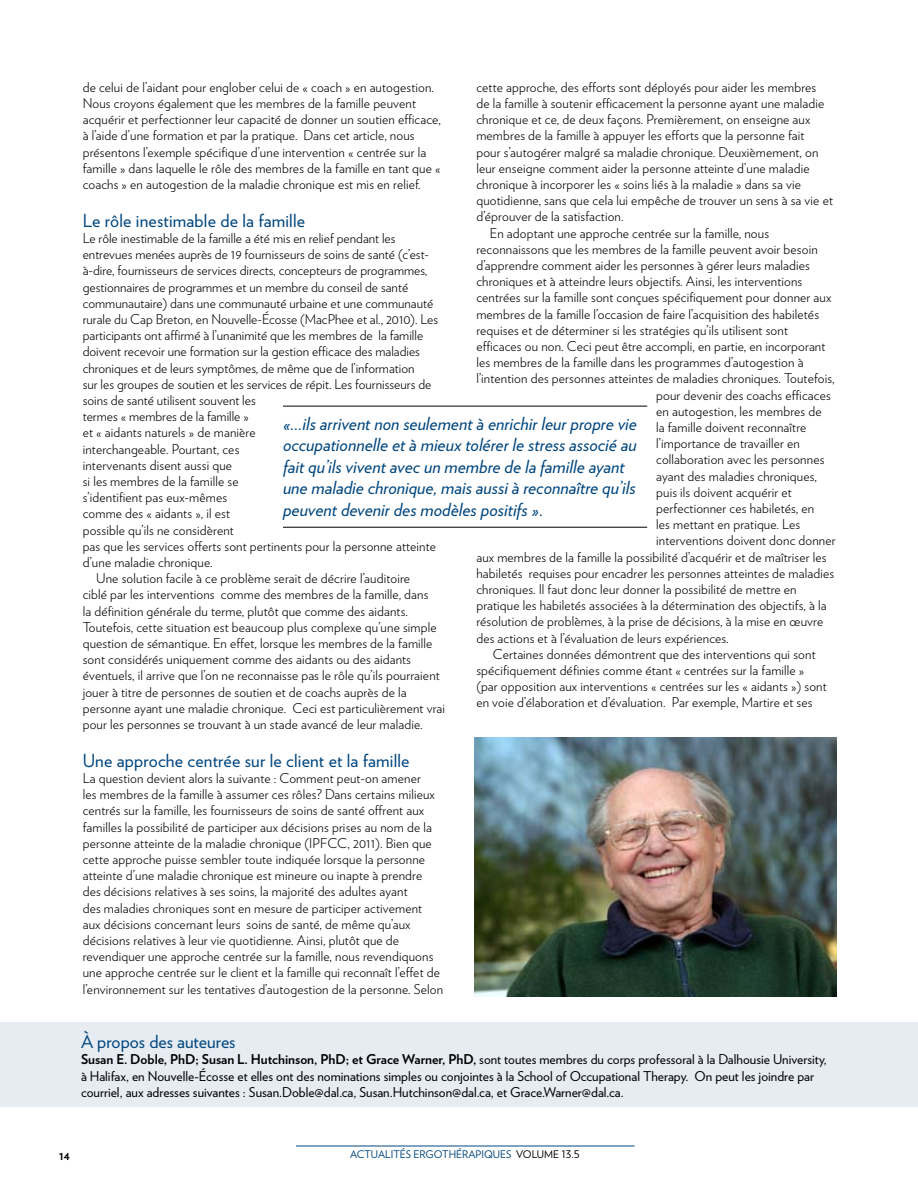
<style>
.page{position:relative;width:918px;height:1188px;background:#fff}
.page>*{position:absolute;margin:0;border:0;box-sizing:border-box;transform-origin:0 0}
.t1{font:italic 18px/21.6px "Verlag";color:#00467f}
.t2{font:18px "Verlag";letter-spacing:.01em;color:#00467f}
.t3{font:300 13.5px/16.2px "Verlag";letter-spacing:.01em;color:#000}
.t4{font:13.5px/16.5px "Verlag";color:#000}
.t5{font:700 12px "Verlag";color:#000}
.t6{font:10.5px "Verlag";color:#00467f}
.s1{font-weight:700}
.s2{color:#000}
</style>
<div class="page">
<hr style="left:296px;top:1146px;width:338px;height:1px;background:#00467f">
<div style="left:0;top:1022px;width:918px;height:84px;background:#e6ecf2"></div>
<img style="left:474px;top:737px;width:363px;height:259px">
<hr style="left:283px;top:406px;width:364px;height:1px;background:#000">
<hr style="left:283px;top:527px;width:364px;height:1px;background:#000">
<p class="t3" style="left:83px;top:78px;width:360px">de celui de l’aidant pour englober celui de « coach » en autogestion.<br>Nous croyons également que les membres de la famille peuvent acquérir et perfectionner leur capacité de donner un soutien efficace, à l’aide d’une formation et par la pratique. Dans cet article, nous présentons l’exemple spécifique d’une intervention « centrée sur la famille » dans laquelle le rôle des membres de la famille en tant que « coachs » en autogestion de la maladie chronique est mis en relief.</p>
<h1 class="t2" style="left:83px;top:207px;width:224px">Le rôle inestimable de la famille</h1>
<p class="t3" style="left:83px;top:229px;width:314px">Le rôle inestimable de la famille a été mis en relief pendant les</p>
<p class="t3" style="left:83px;top:245px;width:348px">entrevues menées auprès de 19 fournisseurs de soins de santé (c’est-</p>
<p class="t3" style="left:83px;top:262px;width:346px">à-dire, fournisseurs de services directs, concepteurs de programmes,</p>
<p class="t3" style="left:83px;top:278px;width:327px">gestionnaires de programmes et un membre du conseil de santé</p>
<p class="t3" style="left:83px;top:294px;width:352px">communautaire) dans une communauté urbaine et une communauté</p>
<p class="t3" style="left:83px;top:310px;width:357px">rurale du Cap Breton, en Nouvelle-Écosse (MacPhee et al., 2010). Les</p>
<p class="t3" style="left:83px;top:326px;width:342px">participants ont affirmé à l’unanimité que les membres de la famille</p>
<p class="t3" style="left:83px;top:343px;width:339px">doivent recevoir une formation sur la gestion efficace des maladies</p>
<p class="t3" style="left:83px;top:359px;width:333px">chroniques et de leurs symptômes, de même que de l’information</p>
<p class="t3" style="left:83px;top:375px;width:350px">sur les groupes de soutien et les services de répit. Les fournisseurs de</p>
<p class="t3" style="left:83px;top:391px;width:175px">soins de santé utilisent souvent les</p>
<p class="t3" style="left:83px;top:407px;width:168px">termes « membres de la famille »</p>
<p class="t3" style="left:83px;top:424px;width:174px">et « aidants naturels » de manière</p>
<p class="t3" style="left:83px;top:440px;width:158px">interchangeable. Pourtant, ces</p>
<p class="t3" style="left:83px;top:456px;width:151px">intervenants disent aussi que</p>
<p class="t3" style="left:83px;top:472px;width:157px">si les membres de la famille se</p>
<p class="t3" style="left:83px;top:488px;width:146px">s’identifient pas eux-mêmes</p>
<p class="t3" style="left:83px;top:505px;width:149px">comme des « aidants », il est</p>
<p class="t3" style="left:83px;top:521px;width:153px">possible qu’ils ne considèrent</p>
<p class="t3" style="left:83px;top:537px;width:355px">pas que les services offerts sont pertinents pour la personne atteinte</p>
<p class="t3" style="left:83px;top:553px;width:131px">d’une maladie chronique.</p>
<p class="t3" style="left:96px;top:569px;width:315px">Une solution facile à ce problème serait de décrire l’auditoire</p>
<p class="t3" style="left:83px;top:586px;width:347px">ciblé par les interventions comme des membres de la famille, dans</p>
<p class="t3" style="left:83px;top:602px;width:327px">la définition générale du terme, plutôt que comme des aidants.</p>
<p class="t3" style="left:83px;top:618px;width:355px">Toutefois, cette situation est beaucoup plus complexe qu’une simple</p>
<p class="t3" style="left:83px;top:634px;width:351px">question de sémantique. En effet, lorsque les membres de la famille</p>
<p class="t3" style="left:83px;top:650px;width:330px">sont considérés uniquement comme des aidants ou des aidants</p>
<p class="t3" style="left:83px;top:667px;width:359px">éventuels, il arrive que l’on ne reconnaisse pas le rôle qu’ils pourraient</p>
<p class="t3" style="left:83px;top:683px;width:325px">jouer à titre de personnes de soutien et de coachs auprès de la</p>
<p class="t3" style="left:83px;top:699px;width:364px">personne ayant une maladie chronique. Ceci est particulièrement vrai</p>
<p class="t3" style="left:83px;top:715px;width:341px">pour les personnes se trouvant à un stade avancé de leur maladie.</p>
<h1 class="t2" style="left:83px;top:747px;width:328px">Une approche centrée sur le client et la famille</h1>
<p class="t3" style="left:83px;top:769px;width:362px">La question devient alors la suivante : Comment peut-on amener<br>les membres de la famille à assumer ces rôles? Dans certains milieux centrés sur la famille, les fournisseurs de soins de santé offrent aux familles la possibilité de participer aux décisions prises au nom de la personne atteinte de la maladie chronique (IPFCC, 2011). Bien que cette approche puisse sembler toute indiquée lorsque la personne atteinte d’une maladie chronique est mineure ou inapte à prendre des décisions relatives à ses soins, la majorité des adultes ayant<br>des maladies chroniques sont en mesure de participer activement aux décisions concernant leurs soins de santé, de même qu’aux décisions relatives à leur vie quotidienne. Ainsi, plutôt que de revendiquer une approche centrée sur la famille, nous revendiquons une approche centrée sur le client et la famille qui reconnaît l’effet de l’environnement sur les tentatives d’autogestion de la personne. Selon</p>
<p class="t3" style="left:476px;top:78px;width:342px">cette approche, des efforts sont déployés pour aider les membres</p>
<p class="t3" style="left:476px;top:94px;width:349px">de la famille à soutenir efficacement la personne ayant une maladie</p>
<p class="t3" style="left:476px;top:110px;width:336px">chronique et ce, de deux façons. Premièrement, on enseigne aux</p>
<p class="t3" style="left:476px;top:127px;width:330px">membres de la famille à appuyer les efforts que la personne fait</p>
<p class="t3" style="left:476px;top:143px;width:344px">pour s’autogérer malgré sa maladie chronique. Deuxièmement, on</p>
<p class="t3" style="left:476px;top:159px;width:335px">leur enseigne comment aider la personne atteinte d’une maladie</p>
<p class="t3" style="left:476px;top:175px;width:326px">chronique à incorporer les « soins liés à la maladie » dans sa vie</p>
<p class="t3" style="left:476px;top:191px;width:358px">quotidienne, sans que cela lui empêche de trouver un sens à sa vie et</p>
<p class="t3" style="left:476px;top:208px;width:149px">d’éprouver de la satisfaction.</p>
<p class="t3" style="left:490px;top:224px;width:281px">En adoptant une approche centrée sur la famille, nous</p>
<p class="t3" style="left:476px;top:240px;width:343px">reconnaissons que les membres de la famille peuvent avoir besoin</p>
<p class="t3" style="left:476px;top:256px;width:335px">d’apprendre comment aider les personnes à gérer leurs maladies</p>
<p class="t3" style="left:476px;top:272px;width:327px">chroniques et à atteindre leurs objectifs. Ainsi, les interventions</p>
<p class="t3" style="left:476px;top:289px;width:356px">centrées sur la famille sont conçues spécifiquement pour donner aux</p>
<p class="t3" style="left:476px;top:305px;width:344px">membres de la famille l’occasion de faire l’acquisition des habiletés</p>
<p class="t3" style="left:476px;top:321px;width:313px">requises et de déterminer si les stratégies qu’ils utilisent sont</p>
<p class="t3" style="left:476px;top:337px;width:351px">efficaces ou non. Ceci peut être accompli, en partie, en incorporant</p>
<p class="t3" style="left:476px;top:353px;width:329px">les membres de la famille dans les programmes d’autogestion à</p>
<p class="t3" style="left:476px;top:370px;width:360px">l’intention des personnes atteintes de maladies chroniques. Toutefois,</p>
<p class="t3" style="left:656px;top:386px;width:176px">pour devenir des coachs efficaces</p>
<p class="t3" style="left:656px;top:402px;width:167px">en autogestion, les membres de</p>
<p class="t3" style="left:656px;top:418px;width:152px">la famille doivent reconnaître</p>
<p class="t3" style="left:656px;top:434px;width:145px">l’importance de travailler en</p>
<p class="t3" style="left:656px;top:451px;width:170px">collaboration avec les personnes</p>
<p class="t3" style="left:656px;top:467px;width:162px">ayant des maladies chroniques,</p>
<p class="t3" style="left:656px;top:483px;width:137px">puis ils doivent acquérir et</p>
<p class="t3" style="left:656px;top:499px;width:160px">perfectionner ces habiletés, en</p>
<p class="t3" style="left:656px;top:515px;width:146px">les mettant en pratique. Les</p>
<p class="t3" style="left:656px;top:532px;width:181px">interventions doivent donc donner</p>
<p class="t3" style="left:476px;top:548px;width:352px">aux membres de la famille la possibilité d’acquérir et de maîtriser les</p>
<p class="t3" style="left:476px;top:564px;width:359px">habiletés requises pour encadrer les personnes atteintes de maladies</p>
<p class="t3" style="left:476px;top:580px;width:322px">chroniques. Il faut donc leur donner la possibilité de mettre en</p>
<p class="t3" style="left:476px;top:596px;width:352px">pratique les habiletés associées à la détermination des objectifs, à la</p>
<p class="t3" style="left:476px;top:613px;width:348px">résolution de problèmes, à la prise de décisions, à la mise en œuvre</p>
<p class="t3" style="left:476px;top:629px;width:254px">des actions et à l’évaluation de leurs expériences.</p>
<p class="t3" style="left:493px;top:645px;width:324px">Certaines données démontrent que des interventions qui sont</p>
<p class="t3" style="left:476px;top:661px;width:330px">spécifiquement définies comme étant « centrées sur la famille »</p>
<p class="t3" style="left:476px;top:677px;width:352px">(par opposition aux interventions « centrées sur les « aidants ») sont</p>
<p class="t3" style="left:476px;top:694px;width:338px">en voie d’élaboration et d’évaluation. Par exemple, Martire et ses</p>
<p class="t1" style="left:283px;top:411px;width:356px">«...ils arrivent non seulement à enrichir leur propre vie occupationnelle et à mieux tolérer le stress associé au fait qu’ils vivent avec un membre de la famille ayant une maladie chronique, mais aussi à reconnaître qu’ils peuvent devenir des modèles positifs ».</p>
<h1 class="t2" style="left:81px;top:1028px;width:156px">À propos des auteures</h1>
<p class="t4" style="left:81px;top:1050px;width:747px"><span class="s1">Susan E. Doble, PhD; Susan L. Hutchinson, PhD; et Grace Warner, PhD,</span> sont toutes membres du corps professoral à la Dalhousie University, à Halifax, en Nouvelle-Écosse et elles ont des nominations simples ou conjointes à la School of Occupational Therapy. On peut les joindre par courriel, aux adresses suivantes : Susan.Doble@dal.ca, Susan.Hutchinson@dal.ca, et Grace.Warner@dal.ca.</p>
<p class="t5" style="left:59px;top:1146px;width:12px">14</p>
<p class="t6" style="left:350px;top:1147px;width:14px">Actualit</p>
<p class="t6" style="left:400px;top:1147px;width:181px">és ergoth érapiques <span class="s2">volume 13.5</span></p>
</div>
